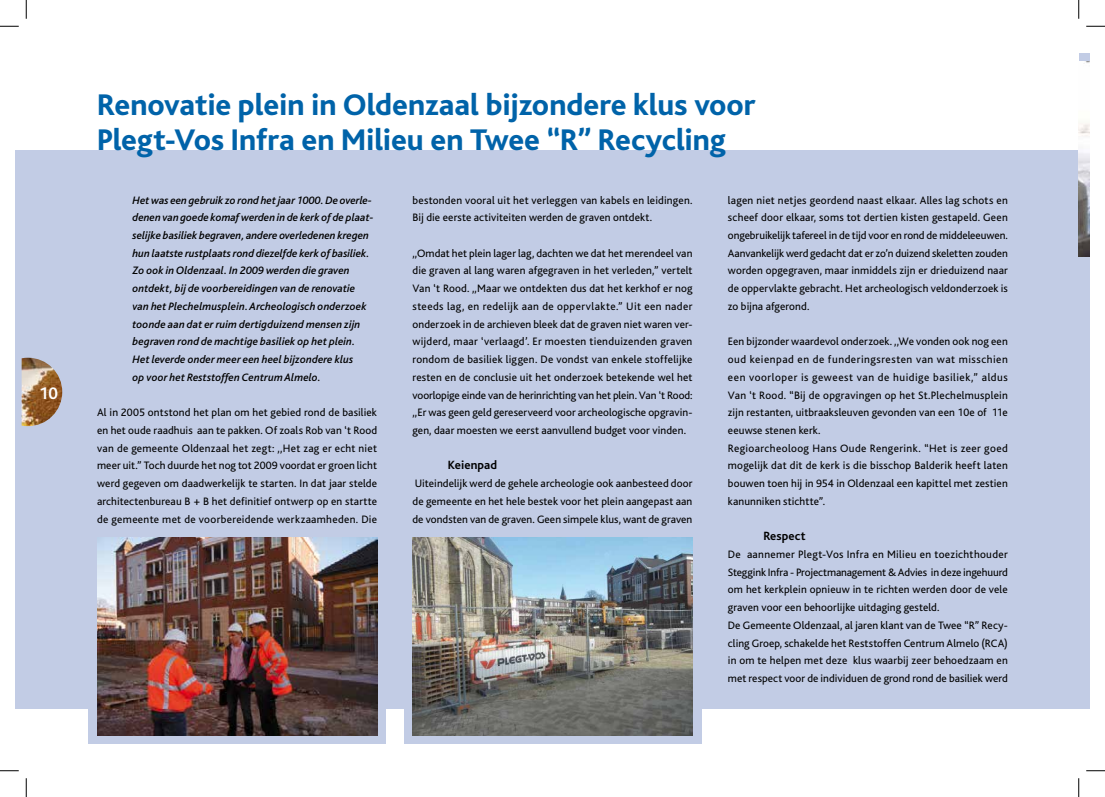
<style>
.page{position:relative;width:1105px;height:797px;background:#fff}
.page>*{position:absolute;margin:0;border:0;box-sizing:border-box;transform-origin:0 0}
.t1{font:800 31.25px/35.4px "Bliss";letter-spacing:-.005em;color:#0063a9}
.t2{font:700 17.5px "Bliss";color:#fff}
.t3{font:700 12.5px "Bliss";letter-spacing:.005em;color:#000}
.t4{font:11.25px/17.8px "Bliss";letter-spacing:.01em;color:#000;text-align:justify}
.t5{font:italic 500 11.25px/17.8px "Bliss";letter-spacing:.01em;color:#000}
</style>
<div class="page">
<div style="left:1079px;top:150px;width:10px;height:559px;background:#c2cce5"></div>
<div style="left:16px;top:150px;width:1063px;height:559px;background:#c2cce5"></div>
<div style="left:1079px;top:53px;width:10px;height:195px;background:#c2cce5"></div>
<div style="left:88px;top:547px;width:298px;height:197px;background:#c2cce5"></div>
<div style="left:404px;top:547px;width:297px;height:197px;background:#c2cce5"></div>
<img style="left:97px;top:538px;width:280px;height:197px">
<img style="left:412px;top:538px;width:280px;height:197px">
<img style="left:1079px;top:62px;width:10px;height:195px">
<img style="left:22px;top:358px;width:40px;height:68px">
<svg style="left:0;top:25px;width:19px;height:2px"></svg>
<svg style="left:1086px;top:25px;width:19px;height:2px"></svg>
<svg style="left:0;top:770px;width:19px;height:1px"></svg>
<svg style="left:1086px;top:770px;width:19px;height:1px"></svg>
<svg style="left:25px;top:0;width:2px;height:19px"></svg>
<svg style="left:25px;top:778px;width:2px;height:19px"></svg>
<svg style="left:1078px;top:0;width:1px;height:19px"></svg>
<svg style="left:1078px;top:778px;width:1px;height:19px"></svg>
<h2 class="t2" style="left:39px;top:383px;width:20px">10</h2>
<h1 class="t1" style="left:97px;top:88px;width:660px">Renovatie plein in Oldenzaal bijzondere klus voor<br>Plegt-Vos Infra en Milieu en Twee “R” Recycling</h1>
<p class="t5" style="left:133px;top:191px;width:243px">Het was een gebruik zo rond het jaar 1000. De overle&shy;denen van goede komaf werden in de kerk of de plaat&shy;selijke basiliek begraven, andere overledenen kregen hun laatste rustplaats rond diezelfde kerk of basiliek.<br>Zo ook in Oldenzaal. In 2009 werden die graven ontdekt, bij de voorbereidingen van de renovatie van het Plechelmusplein. Archeologisch onderzoek toonde aan dat er ruim dertigduizend mensen zijn begraven rond de machtige basiliek op het plein.<br>Het leverde onder meer een heel bijzondere klus<br>op voor het Reststoffen Centrum Almelo.</p>
<p class="t4" style="left:97px;top:404px;width:281px">Al in 2005 ontstond het plan om het gebied rond de basiliek en het oude raadhuis aan te pakken. Of zoals Rob van ‘t Rood van de gemeente Oldenzaal het zegt: ,,Het zag er echt niet meer uit.” Toch duurde het nog tot 2009 voordat er groen licht werd gegeven om daadwerkelijk te starten. In dat jaar stelde architectenbureau B + B het definitief ontwerp op en startte de gemeente met de voorbereidende werkzaamheden. Die</p>
<p class="t4" style="left:412px;top:191px;width:281px">bestonden vooral uit het verleggen van kabels en leidingen.<br>Bij die eerste activiteiten werden de graven ontdekt.</p>
<p class="t4" style="left:412px;top:244px;width:281px">,,Omdat het plein lager lag, dachten we dat het merendeel van die graven al lang waren afgegraven in het verleden,” vertelt Van ‘t Rood. ,,Maar we ontdekten dus dat het kerkhof er nog steeds lag, en redelijk aan de oppervlakte.” Uit een nader onderzoek in de archieven bleek dat de graven niet waren ver&shy;wijderd, maar ‘verlaagd’. Er moesten tienduizenden graven rondom de basiliek liggen. De vondst van enkele stoffelijke resten en de conclusie uit het onderzoek betekende wel het voorlopige einde van de herinrichting van het plein. Van ‘t Rood: ,,Er was geen geld gereserveerd voor archeologische opgravin&shy;gen, daar moesten we eerst aanvullend budget voor vinden.</p>
<p class="t3" style="left:448px;top:459px;width:51px">Keienpad</p>
<p class="t4" style="left:412px;top:475px;width:281px">Uiteindelijk werd de gehele archeologie ook aanbesteed door de gemeente en het hele bestek voor het plein aangepast aan de vondsten van de graven. Geen simpele klus, want de graven</p>
<p class="t4" style="left:728px;top:191px;width:281px">lagen niet netjes geordend naast elkaar. Alles lag schots en scheef door elkaar, soms tot dertien kisten gestapeld. Geen ongebruikelijk tafereel in de tijd voor en rond de middeleeuwen.<br>Aanvankelijk werd gedacht dat er zo’n duizend skeletten zouden worden opgegraven, maar inmiddels zijn er drieduizend naar de oppervlakte gebracht. Het archeologisch veldonderzoek is zo bijna afgerond.</p>
<p class="t4" style="left:728px;top:333px;width:281px;text-align:left">Een bijzonder waardevol onderzoek. ,,We vonden ook nog een oud keienpad en de funderingsresten van wat misschien een voorloper is geweest van de huidige basiliek,” aldus Van ‘t Rood. “Bij de opgravingen op het St.Plechelmusplein zijn restanten, uitbraaksleuven gevonden van een 10e of 11e eeuwse stenen kerk.<br>Regioarcheoloog Hans Oude Rengerink. “Het is zeer goed mogelijk dat dit de kerk is die bisschop Balderik heeft laten bouwen toen hij in 954 in Oldenzaal een kapittel met zestien kanunniken stichtte”.</p>
<p class="t3" style="left:763px;top:529px;width:44px">Respect</p>
<p class="t4" style="left:728px;top:545px;width:281px;text-align:left">De aannemer Plegt-Vos Infra en Milieu en toezichthouder Steggink Infra - Projectmanagement &amp; Advies in deze ingehuurd om het kerkplein opnieuw in te richten werden door de vele graven voor een behoorlijke uitdaging gesteld.<br>De Gemeente Oldenzaal, al jaren klant van de Twee “R” Recy&shy;cling Groep, schakelde het Reststoffen Centrum Almelo (RCA) in om te helpen met deze klus waarbij zeer behoedzaam en met respect voor de individuen de grond rond de basiliek werd</p>
</div>
